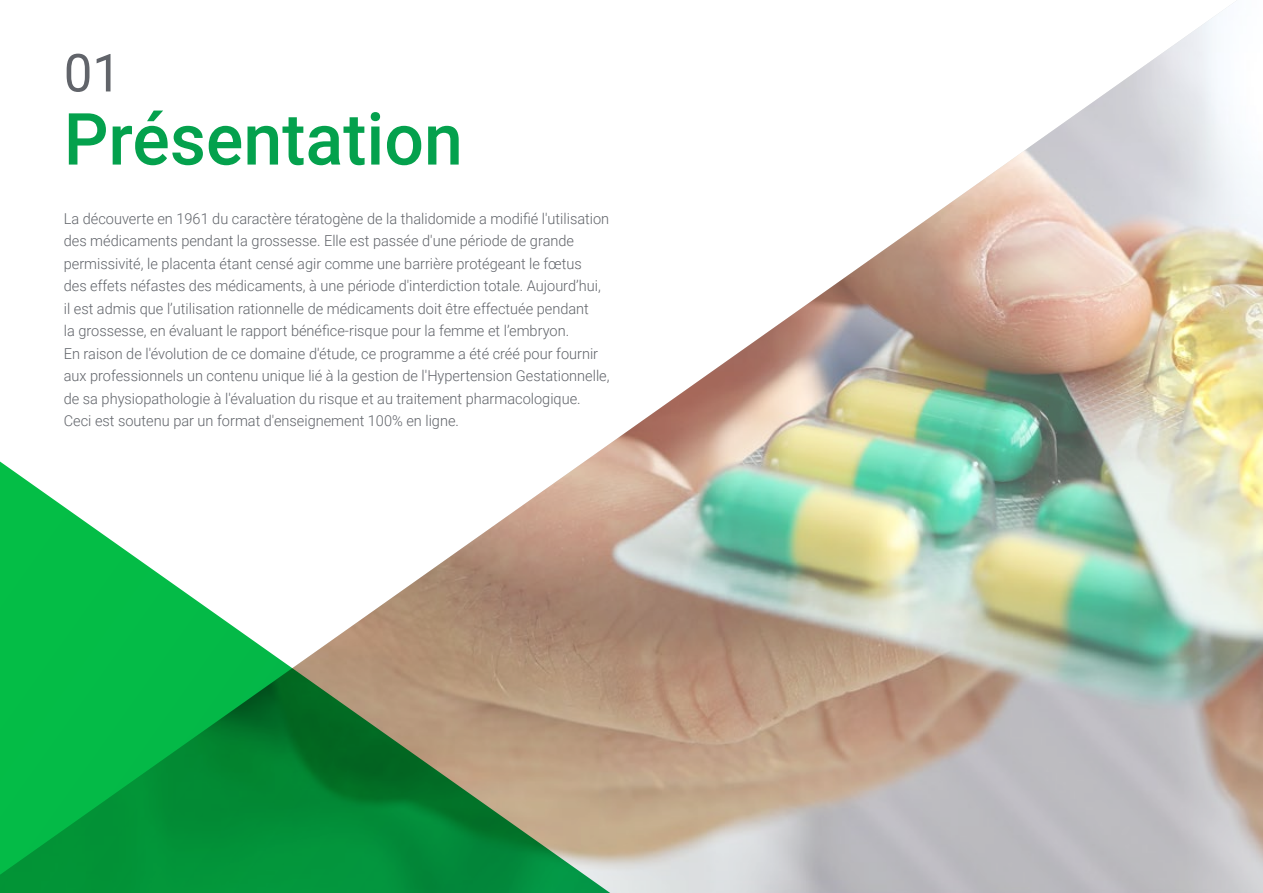
<style>
.page{position:relative;width:1263px;height:893px;background:#fff}
.page>*{position:absolute;margin:0;border:0;box-sizing:border-box;transform-origin:0 0}
.t1{font:500 72px "Roboto";color:#04a14d}
.t2{font:52.5px "Roboto";color:#61646a}
.t3{font:300 15px/22.5px "Roboto";color:#61646a}
</style>
<div class="page">
<img style="left:607px;top:1px;width:656px;height:892px">
<svg style="left:0;top:446px;width:640px;height:447px"></svg>
<h2 class="t2" style="left:64px;top:36px;width:59px">01</h2>
<h1 class="t1" style="left:64px;top:89px;width:401px">Présentation</h1>
<p class="t3" style="left:64px;top:207px;width:547px">La découverte en 1961 du caractère tératogène de la thalidomide a modifié l'utilisation des médicaments pendant la grossesse. Elle est passée d'une période de grande permissivité, le placenta étant censé agir comme une barrière protégeant le fœtus<br>des effets néfastes des médicaments, à une période d'interdiction totale. Aujourd’hui, il est admis que l’utilisation rationnelle de médicaments doit être effectuée pendant<br>la grossesse, en évaluant le rapport bénéfice-risque pour la femme et l’embryon.<br>En raison de l'évolution de ce domaine d'étude, ce programme a été créé pour fournir aux professionnels un contenu unique lié à la gestion de l'Hypertension Gestationnelle, de sa physiopathologie à l'évaluation du risque et au traitement pharmacologique.<br>Ceci est soutenu par un format d'enseignement 100% en ligne.</p>
</div>
